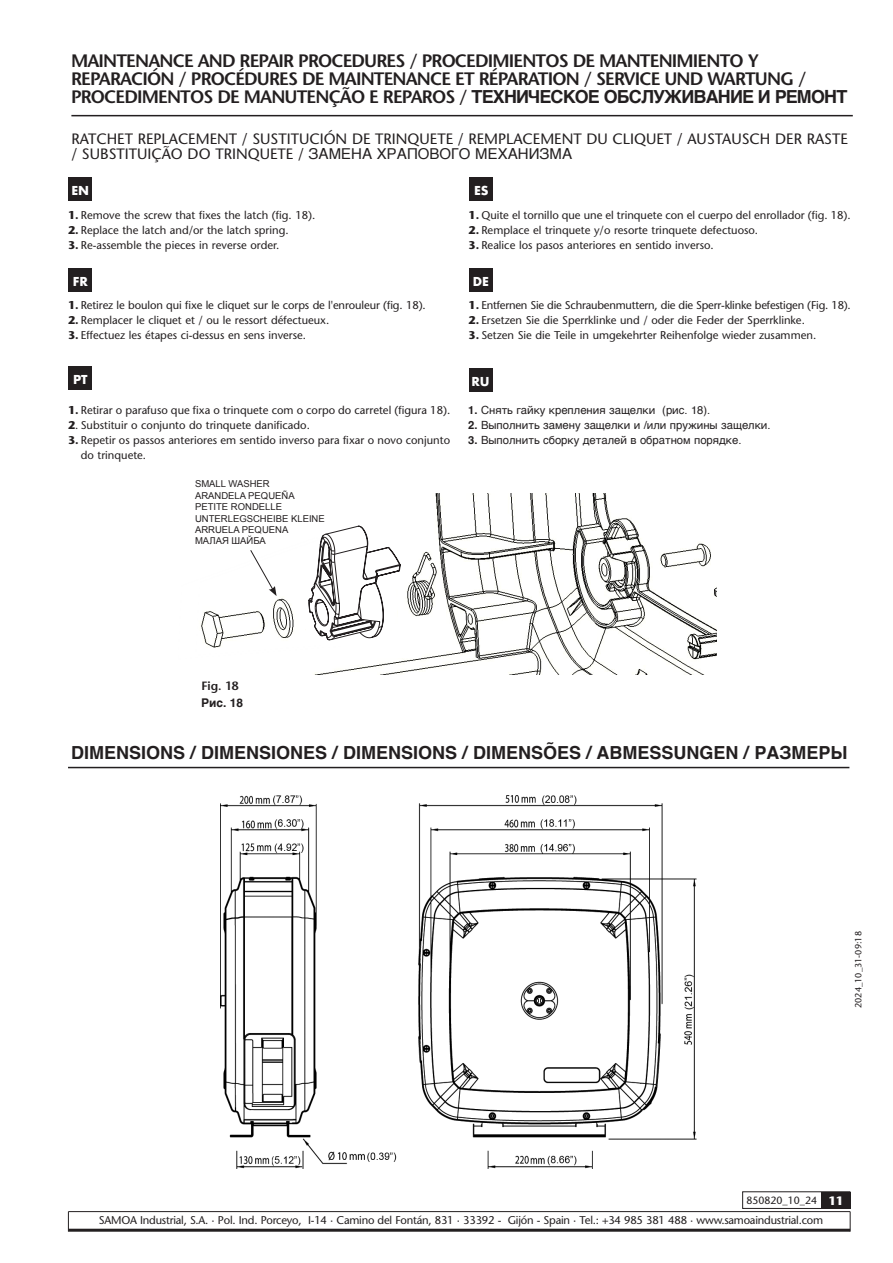
<style>
.page{position:relative;width:893px;height:1263px;background:#fff}
.page>*{position:absolute;margin:0;border:0;box-sizing:border-box;transform-origin:0 0}
.t1{font:600 18px/18px "Stone Sans Std";letter-spacing:-.05em;color:#231f20}
.t2{font:700 18px "Helvetica";color:#231f20}
.t3{font:500 15px/15px "Stone Sans Std";color:#231f20}
.t4{font:700 12px "Futura";color:#fff}
.t5{font:600 12px "Stone Sans Std";color:#231f20}
.t6{font:700 12px "Helvetica";color:#231f20}
.t7{font:700 12px "Stone Sans Std";color:#fff}
.t8{font:500 11.25px/15px "Stone Sans Std";color:#231f20}
.t9{font:500 11.25px "Stone Sans Std";letter-spacing:-.02em;color:#231f20}
.t10{font:11.25px "Helvetica";color:#231f20}
.t11{font:500 10.5px "Stone Sans Std";color:#231f20}
.t12{font:9.45px/11.4px "Arial";color:#231f20}
.t13{font:500 9px "Stone Sans Std";color:#231f20}
.s1{font-family:"Helvetica";font-weight:700}
.s2{font-family:"Helvetica";font-weight:400}
.s3{font-weight:700}
</style>
<div class="page">
<div style="left:742px;top:1191px;width:108px;height:18px;border:1px solid #231f20"></div>
<div style="left:821px;top:1192px;width:29px;height:16px;background:#231f20"></div>
<hr style="left:68px;top:1229px;width:782px;height:3px;background:#231f20">
<hr style="left:68px;top:1211px;width:782px;height:1px;background:#231f20">
<svg style="left:850px;top:1211px;width:1px;height:20px"></svg>
<svg style="left:68px;top:1211px;width:1px;height:18px"></svg>
<div style="left:68px;top:177px;width:24px;height:24px;background:#231f20"></div>
<div style="left:469px;top:177px;width:24px;height:24px;background:#231f20"></div>
<img style="left:201px;top:493px;width:515px;height:182px">
<svg style="left:249px;top:549px;width:28px;height:47px"></svg>
<div style="left:68px;top:268px;width:24px;height:24px;background:#231f20"></div>
<div style="left:469px;top:268px;width:24px;height:24px;background:#231f20"></div>
<div style="left:469px;top:368px;width:23px;height:24px;background:#231f20"></div>
<div style="left:68px;top:366px;width:24px;height:24px;background:#231f20"></div>
<svg style="left:308px;top:525px;width:93px;height:115px"></svg>
<img style="left:221px;top:795px;width:476px;height:373px">
<hr style="left:71px;top:115px;width:782px;height:1px;background:#231f20">
<hr style="left:68px;top:767px;width:781px;height:1px;background:#231f20">
<h1 class="t1" style="left:71px;top:52px;width:778px">MAINTENANCE AND REPAIR PROCEDURES / PROCEDIMIENTOS DE MANTENIMIENTO Y<br>REPARACIÓN / PROCÉDURES DE MAINTENANCE ET RÉPARATION / SERVICE UND WARTUNG /<br>PROCEDIMENTOS DE MANUTENÇÃO E REPAROS / <span class="s1">ТЕХНИЧЕСКОЕ ОБСЛУЖИВАНИЕ И РЕМОНТ</span></h1>
<h2 class="t3" style="left:71px;top:131px;width:778px">RATCHET REPLACEMENT / SUSTITUCIÓN DE TRINQUETE / REMPLACEMENT DU CLIQUET / AUSTAUSCH DER RASTE / SUBSTITUIÇÃO DO TRINQUETE / <span class="s2">ЗАМЕНА ХРАПОВОГО МЕХАНИЗМА</span></h2>
<p class="t4" style="left:71px;top:182px;width:19px">EN</p>
<p class="t4" style="left:474px;top:182px;width:16px">ES</p>
<p class="t8" style="left:68px;top:208px;width:249px"><span class="s3">1.</span> Remove the screw that fixes the latch (fig. 18).</p>
<p class="t8" style="left:68px;top:223px;width:222px"><span class="s3">2.</span> Replace the latch and/or the latch spring.</p>
<p class="t8" style="left:68px;top:238px;width:213px"><span class="s3">3.</span> Re-assemble the pieces in reverse order.</p>
<p class="t4" style="left:73px;top:273px;width:17px">FR</p>
<p class="t8" style="left:68px;top:298px;width:359px"><span class="s3">1.</span> Retirez le boulon qui fixe le cliquet sur le corps de l'enrouleur (fig. 18).</p>
<p class="t8" style="left:68px;top:313px;width:263px"><span class="s3">2.</span> Remplacer le cliquet et / ou le ressort défectueux.</p>
<p class="t8" style="left:68px;top:328px;width:240px"><span class="s3">3.</span> Effectuez les étapes ci-dessus en sens inverse.</p>
<p class="t4" style="left:73px;top:371px;width:16px">PT</p>
<p class="t8" style="left:68px;top:403px;width:384px"><span class="s3">1.</span> Retirar o parafuso que fixa o trinquete com o corpo do carretel (figura 18).</p>
<p class="t8" style="left:68px;top:418px;width:243px"><span class="s3">2</span>. Substituir o conjunto do trinquete danificado.</p>
<p class="t8" style="left:81px;top:433px;width:371px;text-indent:-13px"><span class="s3">3.</span> Repetir os passos anteriores em sentido inverso para fixar o novo conjunto do trinquete.</p>
<p class="t12" style="left:195px;top:478px;width:131px">SMALL WASHER<br>ARANDELA PEQUEÑA<br>PETITE RONDELLE<br>UNTERLEGSCHEIBE KLEINE<br>ARRUELA PEQUENA<br>МАЛАЯ ШАЙБА</p>
<p class="t8" style="left:469px;top:208px;width:384px"><span class="s3">1.</span> Quite el tornillo que une el trinquete con el cuerpo del enrollador (fig. 18).</p>
<p class="t8" style="left:469px;top:223px;width:291px"><span class="s3">2.</span> Remplace el trinquete y/o resorte trinquete defectuoso.</p>
<p class="t8" style="left:469px;top:238px;width:247px"><span class="s3">3.</span> Realice los pasos anteriores en sentido inverso.</p>
<p class="t4" style="left:473px;top:273px;width:18px">DE</p>
<p class="t9" style="left:469px;top:298px;width:384px"><span class="s3">1.</span> Entfernen Sie die Schraubenmuttern, die die Sperr-klinke befestigen (Fig. 18).</p>
<p class="t8" style="left:469px;top:313px;width:338px"><span class="s3">2.</span> Ersetzen Sie die Sperrklinke und / oder die Feder der Sperrklinke.</p>
<p class="t8" style="left:469px;top:328px;width:349px"><span class="s3">3.</span> Setzen Sie die Teile in umgekehrter Reihenfolge wieder zusammen.</p>
<p class="t4" style="left:471px;top:373px;width:20px">RU</p>
<p class="t10" style="left:468px;top:401px;width:244px"><span class="s3">1.</span> Снять гайку крепления защелки (рис. 18).</p>
<p class="t10" style="left:468px;top:416px;width:304px"><span class="s3">2.</span> Выполнить замену защелки и /или пружины защелки.</p>
<p class="t10" style="left:468px;top:431px;width:275px"><span class="s3">3.</span> Выполнить сборку деталей в обратном порядке.</p>
<p class="t5" style="left:201px;top:679px;width:39px">Fig. 18</p>
<p class="t6" style="left:201px;top:695px;width:44px">Рис. 18</p>
<h1 class="t2" style="left:71px;top:742px;width:778px">DIMENSIONS / DIMENSIONES / DIMENSIONS / DIMENSÕES / ABMESSUNGEN / РАЗМЕРЫ</h1>
<p class="t13" style="left:853px;top:1008px;width:78px;rotate:-90deg">2024_10_31-09:18</p>
<p class="t11" style="left:746px;top:1194px;width:72px">850820_10_24</p>
<p class="t7" style="left:828px;top:1193px;width:17px">11</p>
<p class="t9" style="left:99px;top:1213px;width:726px">SAMOA Industrial, S.A. · Pol. Ind. Porceyo, I-14 · Camino del Fontán, 831 · 33392 - Gijón - Spain · Tel.: +34 985 381 488 · www.samoaindustrial.com</p>
</div>
